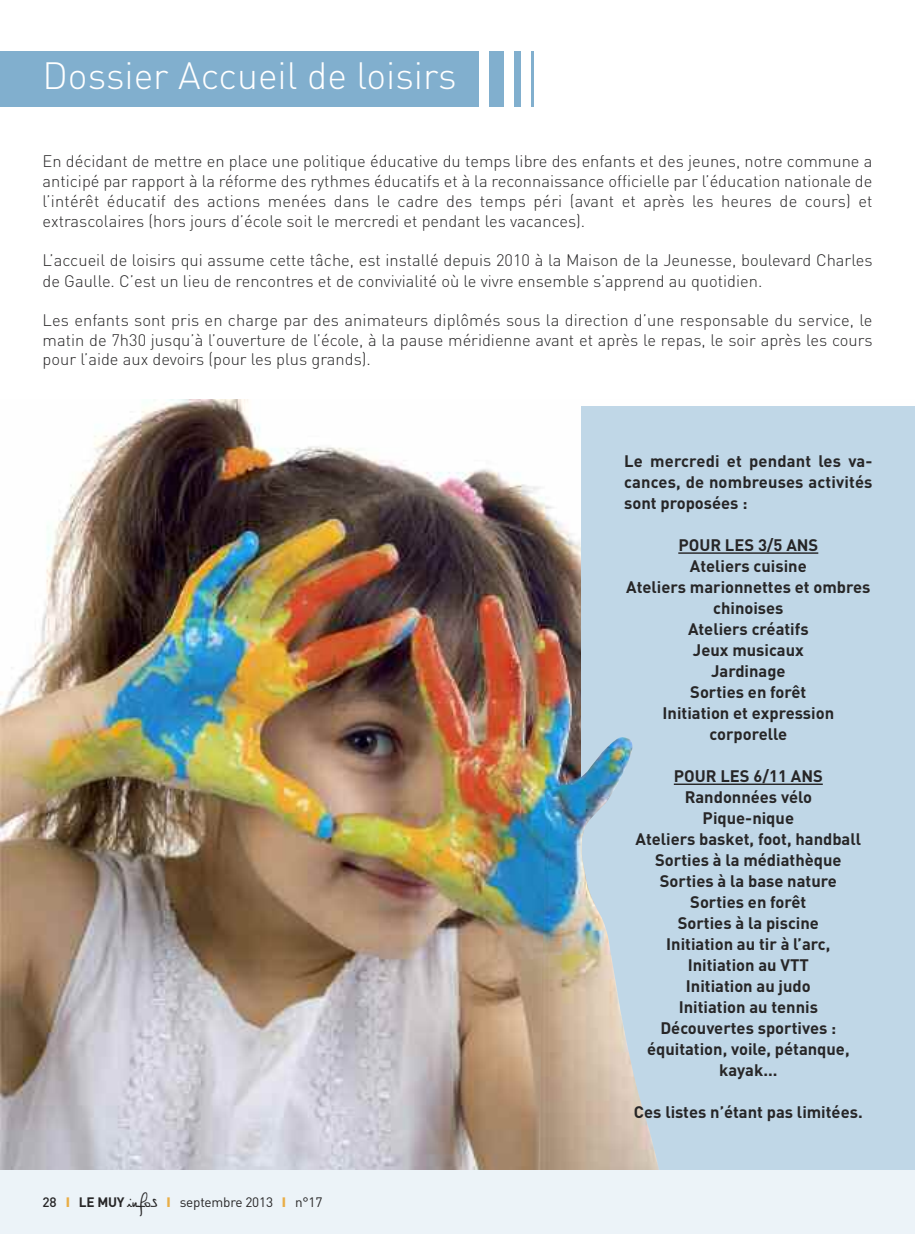
<style>
.page{position:relative;width:915px;height:1234px;background:#fff}
.page>*{position:absolute;margin:0;border:0;box-sizing:border-box;transform-origin:0 0}
.t1{font:300 37.5px "DIN";color:#fff}
.t2{font:300 16.5px/19.8px "DIN";color:#272627;text-align:justify}
.t3{font:700 16.5px/21px "DIN";color:#272627;text-align:center}
.t4{font:13.5px "DIN";letter-spacing:-.015em;color:#272627}
.s1{font-weight:500}
.s2{font-weight:900;color:#e9ae47}
.s3{font-weight:700}
.s4{font-family:"Philippe";font-size:16.5px}
</style>
<div class="page">
<img style="left:0;top:400px;width:581px;height:769px">
<div style="left:0;top:51px;width:478px;height:55px;background:#81afce"></div>
<div style="left:489px;top:51px;width:14px;height:55px;background:#81afce"></div>
<div style="left:514px;top:51px;width:6px;height:55px;background:#81afce"></div>
<hr style="left:531px;top:51px;width:2px;height:55px;background:#81afce">
<div style="left:581px;top:406px;width:333px;height:763px;background:#c0d7e7"></div>
<img style="left:538px;top:736px;width:121px;height:433px">
<div style="left:0;top:1169px;width:914px;height:64px;background:#ecf3f8"></div>
<hr style="left:914px;top:1169px;width:1px;height:64px;background:#ecf3f8">
<hr style="left:678px;top:552px;width:140px;height:1px;background:#272627">
<hr style="left:673px;top:783px;width:149px;height:1px;background:#272627">
<h1 class="t1" style="left:43px;top:62px;width:415px">Dossier Accueil de loisirs</h1>
<p class="t2" style="left:43px;top:153px;width:831px">En décidant de mettre en place une politique éducative du temps libre des enfants et des jeunes, notre commune a anticipé par rapport à la réforme des rythmes éducatifs et à la reconnaissance officielle par l’éducation nationale de l’intérêt éducatif des actions menées dans le cadre des temps péri (avant et après les heures de cours) et extrascolaires (hors jours d’école soit le mercredi et pendant les vacances).</p>
<p class="t2" style="left:43px;top:252px;width:831px;line-height:20.5px">L’accueil de loisirs qui assume cette tâche, est installé depuis 2010 à la Maison de la Jeunesse, boulevard Charles de Gaulle. C’est un lieu de rencontres et de convivialité où le vivre ensemble s’apprend au quotidien.</p>
<p class="t2" style="left:43px;top:312px;width:831px">Les enfants sont pris en charge par des animateurs diplômés sous la direction d’une responsable du service, le matin de 7h30 jusqu’à l’ouverture de l’école, à la pause méridienne avant et après le repas, le soir après les cours pour l’aide aux devoirs (pour les plus grands).</p>
<p class="t4" style="left:43px;top:1196px;width:281px"><span class="s1">28</span> <span class="s2">I</span> <span class="s3">LE MUY</span> <span class="s4">infos</span> <span class="s2">I</span> septembre 2013 <span class="s2">I</span> n°17</p>
<p class="t3" style="left:624px;top:452px;width:250px;text-align:justify">Le mercredi et pendant les va&shy;cances, de nombreuses activités sont proposées :</p>
<p class="t3" style="left:626px;top:536px;width:246px">POUR LES 3/5 ANS<br>Ateliers cuisine<br>Ateliers marionnettes et ombres chinoises<br>Ateliers créatifs<br>Jeux musicaux<br>Jardinage<br>Sorties en forêt<br>Initiation et expression corporelle</p>
<p class="t3" style="left:635px;top:767px;width:227px">POUR LES 6/11 ANS<br>Randonnées vélo<br>Pique-nique<br>Ateliers basket, foot, handball<br>Sorties à la médiathèque<br>Sorties à la base nature<br>Sorties en forêt<br>Sorties à la piscine<br>Initiation au tir à l’arc,<br>Initiation au VTT<br>Initiation au judo<br>Initiation au tennis<br>Découvertes sportives : équitation, voile, pétanque, kayak...</p>
<p class="t3" style="left:633px;top:1103px;width:230px">Ces listes n’étant pas limitées.</p>
</div>
